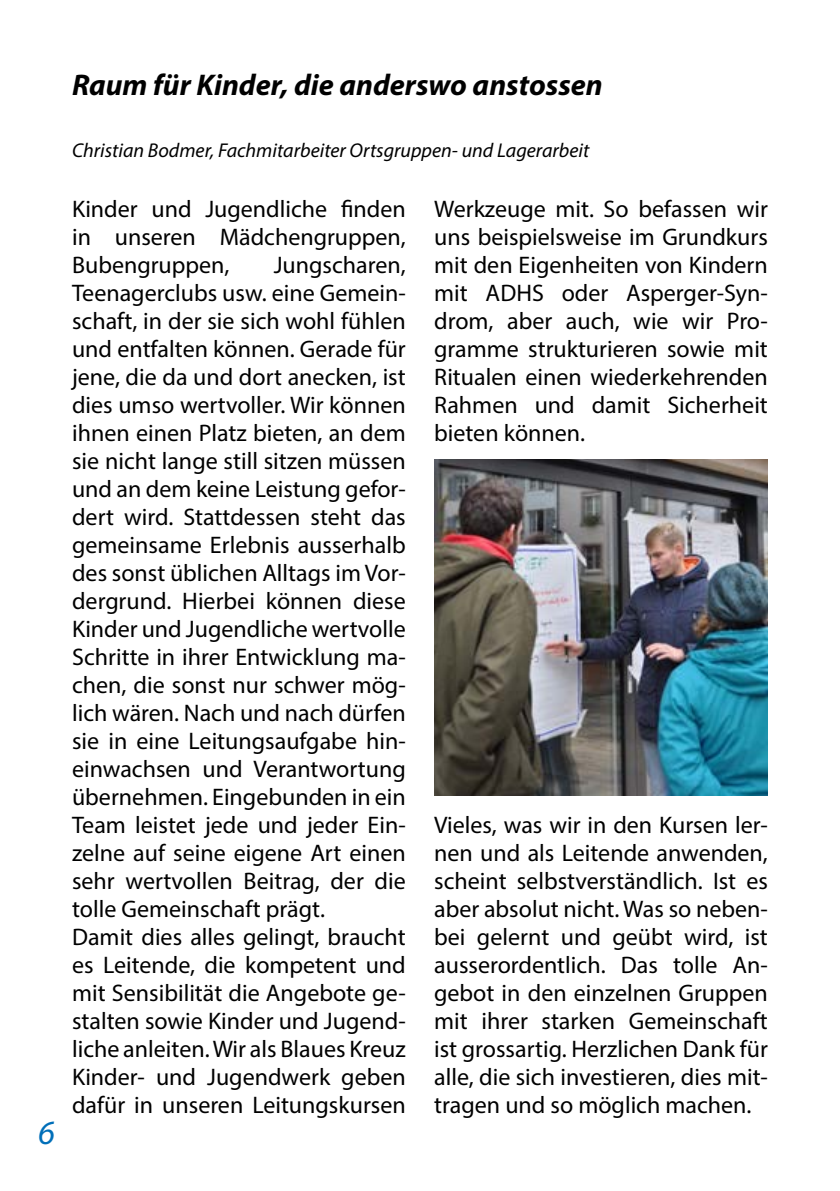
<style>
.page{position:relative;width:840px;height:1191px;background:#fff}
.page>*{position:absolute;margin:0;border:0;box-sizing:border-box;transform-origin:0 0}
.t1{font:italic 34px "Myriad Pro";color:#006fb9}
.t2{font:italic 700 30px "Myriad Pro";color:#000}
.t3{font:24px/28px "Myriad Pro";color:#000;text-align:justify}
.t4{font:italic 20px "Myriad Pro";color:#000}
</style>
<div class="page">
<img style="left:434px;top:459px;width:333px;height:337px">
<p class="t2" style="left:72px;top:65px;width:532px">Raum für Kinder, die anderswo anstossen</p>
<h1 class="t1" style="left:38px;top:1112px;width:18px">6</h1>
<p class="t4" style="left:72px;top:138px;width:518px">Christian Bodmer, Fachmitarbeiter Ortsgruppen- und Lagerarbeit</p>
<p class="t3" style="left:72px;top:194px;width:335px">Kinder und Jugendliche finden in unseren Mädchengruppen, Bubengruppen,</p>
<p class="t3" style="left:72px;top:250px;width:335px;text-align:left;text-indent:201px">Jungscharen,<br>Teenagerclubs usw. eine Gemein&shy;schaft, in der sie sich wohl fühlen und entfalten können. Gerade für jene, die da und dort anecken, ist dies umso wertvoller. Wir können ihnen einen Platz bieten, an dem sie nicht lange still sitzen müssen und an dem keine Leistung gefor&shy;dert wird. Stattdessen steht das gemeinsame Erlebnis ausserhalb des sonst üblichen Alltags im Vor&shy;dergrund. Hierbei können diese<br>Kinder und Jugendliche wertvolle<br>Schritte in ihrer Entwicklung ma&shy;chen, die sonst nur schwer mög&shy;lich wären. Nach und nach dürfen sie in eine Leitungsaufgabe hin&shy;einwachsen und Verantwortung übernehmen. Eingebunden in ein<br>Team leistet jede und jeder Ein&shy;zelne auf seine eigene Art einen sehr wertvollen Beitrag, der die tolle Gemeinschaft prägt.<br>Damit dies alles gelingt, braucht es Leitende, die kompetent und mit Sensibilität die Angebote ge&shy;stalten sowie Kinder und Jugend&shy;liche anleiten. Wir als Blaues Kreuz<br>Kinder- und Jugendwerk geben dafür in unseren Leitungskursen</p>
<p class="t3" style="left:434px;top:194px;width:335px">Werkzeuge mit. So befassen wir uns beispielsweise im Grundkurs mit den Eigenheiten von Kindern mit ADHS oder Asperger-Syn&shy;drom, aber auch, wie wir Pro&shy;gramme strukturieren sowie mit Ritualen einen wiederkehrenden Rahmen und damit Sicherheit bieten können.</p>
<p class="t3" style="left:434px;top:810px;width:335px">Vieles, was wir in den Kursen ler&shy;nen und als Leitende anwenden, scheint selbstverständlich. Ist es aber absolut nicht. Was so neben&shy;bei gelernt und geübt wird, ist ausserordentlich. Das tolle An&shy;gebot in den einzelnen Gruppen mit ihrer starken Gemeinschaft ist grossartig. Herzlichen Dank für alle, die sich investieren, dies mit&shy;tragen und so möglich machen.</p>
</div>
